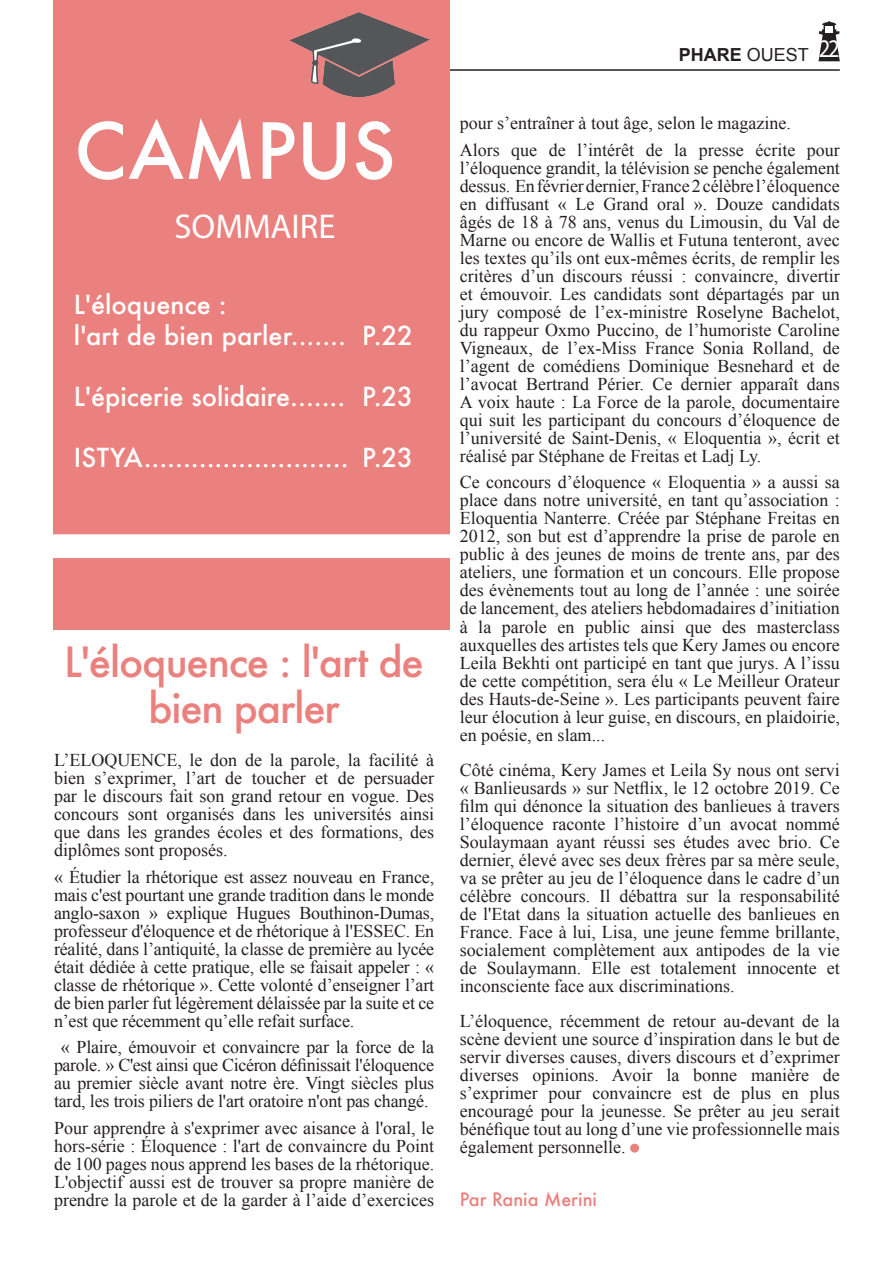
<style>
.page{position:relative;width:893px;height:1263px;background:#fff}
.page>*{position:absolute;margin:0;border:0;box-sizing:border-box;transform-origin:0 0}
.t1{font:500 75px "Futura";color:#fff}
.Paragraph_Style_1{font:500 40.5px/46.5px "Futura";letter-spacing:-.03em;color:#eb817e;text-align:center}
.t2{font:34.5px "Myriad Pro";color:#fff}
.t3{font:500 25.5px/30.6px "Futura";color:#fff}
.Paragraph_Style_1-2{font:18px/18px "Times New Roman";color:#231f20;text-align:justify}
.Paragraph_Style_1-3{font:500 18px "Futura";color:#eb817e}
.t4{font:700 18px "Arial";color:#231f20}
.s1{font-weight:400}
</style>
<div class="page">
<hr style="left:54px;top:69px;width:786px;height:2px;background:#231f20">
<div style="left:53px;top:0;width:397px;height:630px;background:#eb817e"></div>
<div style="left:43px;top:534px;width:417px;height:24px;background:#fff;border:2px solid #fff"></div>
<svg style="left:818px;top:21px;width:22px;height:40px"></svg>
<div style="left:826px;top:26px;width:7px;height:7px;background:#fff"></div>
<div style="left:630px;top:1144px;width:9px;height:8px;background:#eb817e;border-radius:50%"></div>
<img style="left:290px;top:13px;width:139px;height:84px">
<h1 class="t1" style="left:74px;top:100px;width:323px">CAMPUS</h1>
<p class="t2" style="left:175px;top:205px;width:162px">SOMMAIRE</p>
<p class="t3" style="left:74px;top:289px;width:340px">L'éloquence :<br>l'art de bien parler....... P.22</p>
<p class="t3" style="left:74px;top:381px;width:340px">L'épicerie solidaire....... P.23</p>
<p class="t3" style="left:74px;top:442px;width:340px">ISTYA.......................... P.23</p>
<p class="Paragraph_Style_1" style="left:64px;top:638px;width:361px">L'éloquence : l'art de bien parler</p>
<p class="Paragraph_Style_1-2" style="left:54px;top:751px;width:382px">L’ELOQUENCE, le don de la parole, la facilité à bien s’exprimer, l’art de toucher et de persuader par le discours fait son grand retour en vogue. Des concours sont organisés dans les universités ainsi que dans les grandes écoles et des formations, des diplômes sont proposés.</p>
<p class="Paragraph_Style_1-2" style="left:54px;top:867px;width:382px">« Étudier la rhétorique est assez nouveau en France, mais c'est pourtant une grande tradition dans le monde anglo-saxon » explique Hugues Bouthinon-Dumas, professeur d'éloquence et de rhétorique à l'ESSEC. En réalité, dans l’antiquité, la classe de première au lycée était dédiée à cette pratique, elle se faisait appeler : « classe de rhétorique ». Cette volonté d’enseigner l’art de bien parler fut légèrement délaissée par la suite et ce n’est que récemment qu’elle refait surface.</p>
<p class="Paragraph_Style_1-2" style="left:54px;top:1038px;width:382px;text-align:center">« Plaire, émouvoir et convaincre par la force de la parole. » C'est ainsi que Cicéron définissait l'éloquence au premier siècle avant notre ère. Vingt siècles plus tard, les trois piliers de l'art oratoire n'ont pas changé.</p>
<p class="Paragraph_Style_1-2" style="left:54px;top:1118px;width:382px">Pour apprendre à s'exprimer avec aisance à l'oral, le hors-série : Éloquence : l'art de convaincre du Point de 100 pages nous apprend les bases de la rhétorique.<br>L'objectif aussi est de trouver sa propre manière de prendre la parole et de la garder à l’aide d’exercices</p>
<p class="t4" style="left:679px;top:43px;width:162px">PHARE <span class="s1">OUEST</span> <sup>22</sup></p>
<p class="Paragraph_Style_1-2" style="left:460px;top:114px;width:333px">pour s’entraîner à tout âge, selon le magazine.</p>
<p class="Paragraph_Style_1-2" style="left:460px;top:141px;width:382px">Alors que de l’intérêt de la presse écrite pour l’éloquence grandit, la télévision se penche également dessus. En février dernier, France 2 célèbre l’éloquence en diffusant « Le Grand oral ». Douze candidats âgés de 18 à 78 ans, venus du Limousin, du Val de Marne ou encore de Wallis et Futuna tenteront, avec les textes qu’ils ont eux-mêmes écrits, de remplir les critères d’un discours réussi : convaincre, divertir et émouvoir. Les candidats sont départagés par un jury composé de l’ex-ministre Roselyne Bachelot, du rappeur Oxmo Puccino, de l’humoriste Caroline Vigneaux, de l’ex-Miss France Sonia Rolland, de l’agent de comédiens Dominique Besnehard et de l’avocat Bertrand Périer. Ce dernier apparaît dans A voix haute : La Force de la parole, documentaire qui suit les participant du concours d’éloquence de l’université de Saint-Denis, « Eloquentia », écrit et réalisé par Stéphane de Freitas et Ladj Ly.</p>
<p class="Paragraph_Style_1-2" style="left:460px;top:473px;width:382px">Ce concours d’éloquence « Eloquentia » a aussi sa place dans notre université, en tant qu’association :<br>Eloquentia Nanterre. Créée par Stéphane Freitas en 2012, son but est d’apprendre la prise de parole en public à des jeunes de moins de trente ans, par des ateliers, une formation et un concours. Elle propose des évènements tout au long de l’année : une soirée de lancement, des ateliers hebdomadaires d’initiation à la parole en public ainsi que des masterclass auxquelles des artistes tels que Kery James ou encore Leila Bekhti ont participé en tant que jurys. A l’issu de cette compétition, sera élu « Le Meilleur Orateur des Hauts-de-Seine ». Les participants peuvent faire leur élocution à leur guise, en discours, en plaidoirie, en poésie, en slam...</p>
<p class="Paragraph_Style_1-2" style="left:460px;top:760px;width:382px">Côté cinéma, Kery James et Leila Sy nous ont servi « Banlieusards » sur Netflix, le 12 octobre 2019. Ce film qui dénonce la situation des banlieues à travers l’éloquence raconte l’histoire d’un avocat nommé Soulaymaan ayant réussi ses études avec brio. Ce dernier, élevé avec ses deux frères par sa mère seule, va se prêter au jeu de l’éloquence dans le cadre d’un célèbre concours. Il débattra sur la responsabilité de l'Etat dans la situation actuelle des banlieues en France. Face à lui, Lisa, une jeune femme brillante, socialement complètement aux antipodes de la vie de Soulaymann. Elle est totalement innocente et inconsciente face aux discriminations.</p>
<p class="Paragraph_Style_1-2" style="left:460px;top:1011px;width:382px">L’éloquence, récemment de retour au-devant de la scène devient une source d’inspiration dans le but de servir diverses causes, divers discours et d’exprimer diverses opinions. Avoir la bonne manière de s’exprimer pour convaincre est de plus en plus encouragé pour la jeunesse. Se prêter au jeu serait bénéfique tout au long d’une vie professionnelle mais également personnelle.</p>
<p class="Paragraph_Style_1-3" style="left:460px;top:1186px;width:139px">Par Rania Merini</p>
</div>
